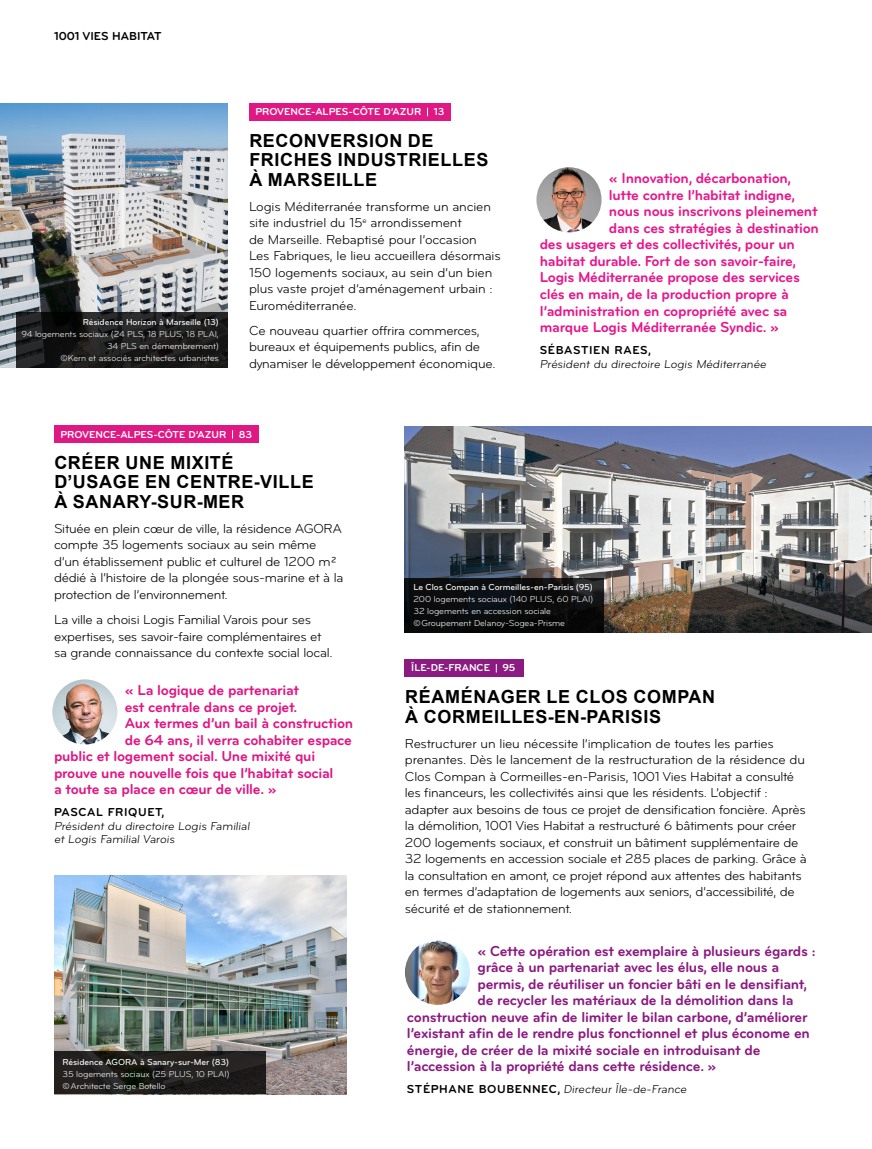
<style>
.page{position:relative;width:872px;height:1149px;background:#fff}
.page>*{position:absolute;margin:0;border:0;box-sizing:border-box;transform-origin:0 0}
.t1{font:700 18px/19.5px "Arial";letter-spacing:.035em;color:#000}
.t2{font:700 15px "Bryant Pro";letter-spacing:-.02em;color:#8c1b81}
.t3{font:700 15px "Bryant Pro";letter-spacing:-.02em;color:#e6198c}
.t4{font:700 15px "Bryant Pro";letter-spacing:-.02em;color:#df1884}
.t5{font:13.5px/16.5px "Bryant Pro";letter-spacing:-.02em;color:#000}
.t6{font:12px/13.5px "Bryant Pro";color:#000}
.t7{font:700 12px "Bryant Pro";letter-spacing:.045em;color:#000}
.t8{font:700 12px "Bryant Pro";color:#000}
.t9{font:700 10.5px "Bryant Pro";color:#fff}
.t10{font:9px/12px "Bryant Pro";letter-spacing:-.01em;color:#fff}
.t11{font:500 9px "Bryant Pro";letter-spacing:-.01em;color:#fff}
.s1{color:#df1884}
.s2{font-weight:700}
</style>
<div class="page">
<img style="left:0;top:104px;width:227px;height:263px">
<img style="left:54px;top:875px;width:293px;height:218px">
<img style="left:405px;top:426px;width:467px;height:206px">
<img style="left:52px;top:679px;width:65px;height:65px;border-radius:33px">
<img style="left:536px;top:167px;width:65px;height:65px;border-radius:33px">
<img style="left:405px;top:939px;width:65px;height:65px;border-radius:33px">
<svg style="left:405px;top:578px;width:199px;height:54px;background:#0c0d0f"></svg>
<div style="left:54px;top:425px;width:204px;height:18px;background:#df1884"></div>
<div style="left:249px;top:103px;width:202px;height:17px;background:#df1884"></div>
<div style="left:405px;top:659px;width:119px;height:17px;background:#8c1b81"></div>
<svg style="left:54px;top:1051px;width:211px;height:42px;background:#1f1e1c"></svg>
<svg style="left:16px;top:312px;width:211px;height:55px;background:#1b1b1b"></svg>
<p class="t8" style="left:54px;top:30px;width:109px">1001 VIES HABITAT</p>
<p class="t11" style="left:83px;top:317px;width:137px">Résidence Horizon à Marseille (13)</p>
<p class="t10" style="left:21px;top:327px;width:199px;text-align:right">94 logements sociaux (24 PLS, 18 PLUS, 18 PLAI,<br>34 PLS en démembrement)<br>©Kern et associés architectes urbanistes</p>
<p class="t9" style="left:255px;top:106px;width:191px">PROVENCE-ALPES-CÔTE D’AZUR 13</p>
<h1 class="t1" style="left:249px;top:131px;width:240px">RECONVERSION DE<br>FRICHES INDUSTRIELLES<br>À MARSEILLE</h1>
<p class="t5" style="left:249px;top:198px;width:253px">Logis Méditerranée transforme un ancien site industriel du 15<sup>e</sup> arrondissement<br>de Marseille. Rebaptisé pour l’occasion<br>Les Fabriques, le lieu accueillera désormais 150 logements sociaux, au sein d’un bien plus vaste projet d’aménagement urbain :<br>Euroméditerranée.</p>
<p class="t5" style="left:249px;top:322px;width:248px">Ce nouveau quartier offrira commerces, bureaux et équipements publics, afin de dynamiser le développement économique.</p>
<p class="t9" style="left:60px;top:428px;width:193px">PROVENCE-ALPES-CÔTE D’AZUR 83</p>
<p class="t3" style="left:609px;top:170px;width:184px"><span class="s1">«</span> Innovation, décarbonation,</p>
<p class="t3" style="left:609px;top:187px;width:188px">lutte contre l’habitat indigne,</p>
<p class="t3" style="left:609px;top:203px;width:210px">nous nous inscrivons pleinement</p>
<p class="t3" style="left:609px;top:220px;width:211px">dans ces stratégies à destination</p>
<p class="t3" style="left:540px;top:236px;width:256px">des usagers et des collectivités, pour un</p>
<p class="t3" style="left:540px;top:253px;width:258px">habitat durable. Fort de son savoir-faire,</p>
<p class="t3" style="left:540px;top:269px;width:262px">Logis Méditerranée propose des services</p>
<p class="t3" style="left:540px;top:286px;width:250px">clés en main, de la production propre à</p>
<p class="t3" style="left:540px;top:302px;width:249px">l’administration en copropriété avec sa</p>
<p class="t3" style="left:540px;top:319px;width:241px">marque Logis Méditerranée Syndic. <span class="s1">»</span></p>
<p class="t7" style="left:540px;top:343px;width:113px">SÉBASTIEN RAES,</p>
<p class="t6" style="left:540px;top:357px;width:230px">Président du directoire Logis Méditerranée</p>
<h1 class="t1" style="left:54px;top:453px;width:261px">CRÉER UNE MIXITÉ<br>D’USAGE EN CENTRE-VILLE<br>À SANARY-SUR-MER</h1>
<p class="t5" style="left:54px;top:520px;width:291px">Située en plein cœur de ville, la résidence AGORA compte 35 logements sociaux au sein même d’un établissement public et culturel de 1200 m² dédié à l’histoire de la plongée sous-marine et à la protection de l’environnement.</p>
<p class="t5" style="left:54px;top:611px;width:280px">La ville a choisi Logis Familial Varois pour ses expertises, ses savoir-faire complémentaires et sa grande connaissance du contexte social local.</p>
<p class="t4" style="left:125px;top:682px;width:176px">« La logique de partenariat</p>
<p class="t4" style="left:125px;top:698px;width:174px">est centrale dans ce projet.</p>
<p class="t4" style="left:125px;top:715px;width:230px">Aux termes d’un bail à construction</p>
<p class="t4" style="left:125px;top:731px;width:229px">de 64 ans, il verra cohabiter espace</p>
<p class="t4" style="left:54px;top:748px;width:263px">public et logement social. Une mixité qui</p>
<p class="t4" style="left:54px;top:764px;width:281px">prouve une nouvelle fois que l’habitat social</p>
<p class="t4" style="left:54px;top:781px;width:224px">a toute sa place en cœur de ville. »</p>
<p class="t7" style="left:54px;top:805px;width:112px">PASCAL FRIQUET,</p>
<p class="t6" style="left:54px;top:819px;width:199px">Président du directoire Logis Familial et Logis Familial Varois</p>
<p class="t11" style="left:63px;top:1057px;width:168px">Résidence AGORA à Sanary-sur-Mer (83)</p>
<p class="t10" style="left:63px;top:1067px;width:169px">35 logements sociaux (25 PLUS, 10 PLAI) ©Architecte Serge Botello</p>
<p class="t11" style="left:413px;top:582px;width:181px">Le Clos Compan à Cormeilles-en-Parisis (95)</p>
<p class="t10" style="left:413px;top:593px;width:181px">200 logements sociaux (140 PLUS, 60 PLAI)<br>32 logements en accession sociale ©Groupement Delanoy-Sogea-Prisme</p>
<p class="t9" style="left:411px;top:662px;width:106px">ÎLE-DE-FRANCE 95</p>
<h1 class="t1" style="left:405px;top:687px;width:311px">RÉAMÉNAGER LE CLOS COMPAN<br>À CORMEILLES-EN-PARISIS</h1>
<p class="t5" style="left:405px;top:734px;width:403px">Restructurer un lieu nécessite l’implication de toutes les parties prenantes. Dès le lancement de la restructuration de la résidence du Clos Compan à Cormeilles-en-Parisis, 1001 Vies Habitat a consulté les financeurs, les collectivités ainsi que les résidents. L’objectif : adapter aux besoins de tous ce projet de densification foncière. Après la démolition, 1001 Vies Habitat a restructuré 6 bâtiments pour créer 200 logements sociaux, et construit un bâtiment supplémentaire de 32 logements en accession sociale et 285 places de parking. Grâce à la consultation en amont, ce projet répond aux attentes des habitants en termes d’adaptation de logements aux seniors, d’accessibilité, de sécurité et de stationnement.</p>
<p class="t2" style="left:477px;top:942px;width:339px">« Cette opération est exemplaire à plusieurs égards :</p>
<p class="t2" style="left:477px;top:958px;width:303px">grâce à un partenariat avec les élus, elle nous a</p>
<p class="t2" style="left:477px;top:975px;width:331px">permis, de réutiliser un foncier bâti en le densifiant,</p>
<p class="t2" style="left:477px;top:991px;width:317px">de recycler les matériaux de la démolition dans la</p>
<p class="t2" style="left:407px;top:1008px;width:402px">construction neuve afin de limiter le bilan carbone, d’améliorer</p>
<p class="t2" style="left:407px;top:1024px;width:404px">l’existant afin de le rendre plus fonctionnel et plus économe en</p>
<p class="t2" style="left:407px;top:1041px;width:355px">énergie, de créer de la mixité sociale en introduisant de</p>
<p class="t2" style="left:407px;top:1057px;width:311px">l’accession à la propriété dans cette résidence. »</p>
<p class="t6" style="left:407px;top:1082px;width:283px"><span class="s2">ST É P H A N E B O U B E N N EC,</span> Directeur Île-de-France</p>
</div>
